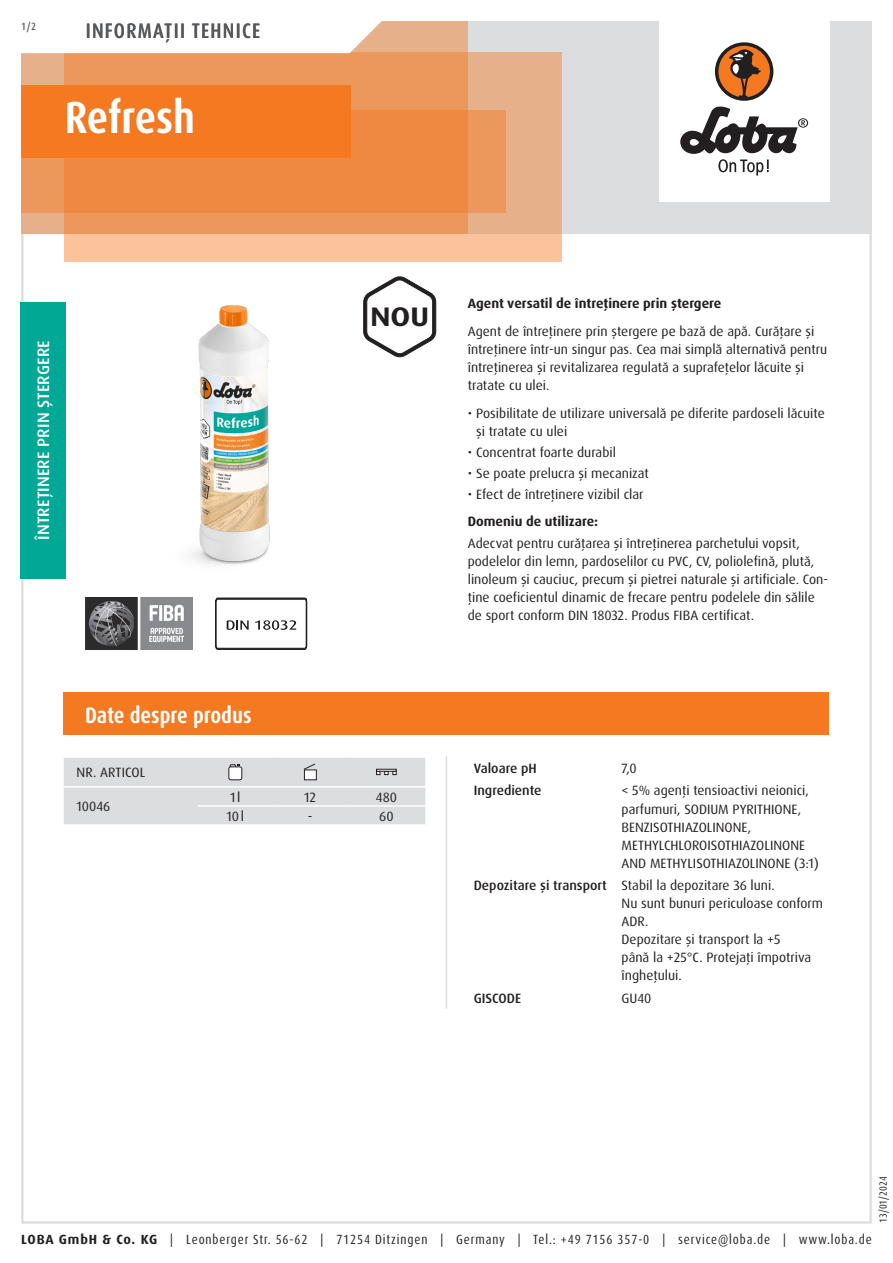
<style>
.page{position:relative;width:893px;height:1263px;background:#fff}
.page>*{position:absolute;margin:0;border:0;box-sizing:border-box;transform-origin:0 0}
.Produktname_weiss{font:700 condensed 45px "Dax Pro";letter-spacing:-.005em;color:#fff}
.Logos_Hinweis_Neuheit{font:700 expanded 26.85px "Dax Pro";color:#231f20}
.Abschnitt{font:700 condensed 22.5px "Dax Pro";color:#fff}
.TI{font:500 condensed 21px "Dax Pro";letter-spacing:.06em;color:#57585a}
.Produktart_Reinigung-Pflege{font:500 16.5px "Dax Pro";letter-spacing:.01em;color:#fff}
.Text{font:13.5px/18px "Dax Pro";color:#231f20}
.Text_ohne_Silbentrennung{font:13.5px/18px "Dax Pro";color:#231f20}
.Text_Bold{font:700 13.5px "Dax Pro";color:#231f20}
.Text_Medium{font:500 13.5px "Dax Pro";color:#231f20}
.Text_zentriert{font:13.5px "Dax Pro";color:#231f20}
.Text_Großbuchstaben{font:13.5px "Dax Pro";letter-spacing:.01em;color:#231f20}
.t1{font:condensed 13.35px "Dax Pro";letter-spacing:.065em;color:#231f20}
.t2{font:condensed 10.5px "Dax Pro";color:#231f20}
.t3{font:500 condensed 10.5px "Dax Pro";color:#57585a}
.s1{font-weight:700;font-stretch:normal}
</style>
<div class="page">
<hr style="left:446px;top:756px;width:1px;height:253px;background:#dcdddf">
<svg style="left:64px;top:757px;width:361px;height:68px;background:#dddddf"></svg>
<div style="left:376px;top:769px;width:21px;height:2px;border:1px solid #231f20"></div>
<div style="left:64px;top:692px;width:765px;height:43px;background:#f47921"></div>
<img style="left:85px;top:597px;width:108px;height:53px">
<svg style="left:215px;top:598px;width:92px;height:52px"></svg>
<img style="left:191px;top:305px;width:211px;height:260px">
<div style="left:20px;top:302px;width:46px;height:276px;background:#00a895"></div>
<div style="left:21px;top:21px;width:851px;height:213px;background:#dcdddf"></div>
<div style="left:659px;top:0;width:170px;height:202px;background:#fff"></div>
<svg style="left:680px;top:106px;width:128px;height:70px"></svg>
<div style="left:715px;top:42px;width:58px;height:59px;background:#231f20;border-radius:50%"></div>
<svg style="left:718px;top:45px;width:52px;height:52px"></svg>
<div style="left:64px;top:52px;width:497px;height:209px;background:linear-gradient(to right,#fec79f,#efb992)"></div>
<div style="left:21px;top:111px;width:485px;height:102px;background:#ec975b"></div>
<svg style="left:21px;top:21px;width:447px;height:213px;background:#ed9150"></svg>
<svg style="left:21px;top:21px;width:411px;height:34px;background:#faede4"></svg>
<div style="left:21px;top:85px;width:330px;height:72px;background:#f47921"></div>
<svg style="left:363px;top:276px;width:73px;height:81px"></svg>
<p class="t3" style="left:21px;top:19px;width:16px">1/2</p>
<p class="TI" style="left:86px;top:17px;width:176px">INFORMAŢII TEHNICE</p>
<p class="Produktname_weiss" style="left:65px;top:89px;width:132px">Refresh</p>
<p class="Produktart_Reinigung-Pflege" style="left:33px;top:540px;width:201px;rotate:-90deg">ÎNTREŢINERE PRIN ŞTERGERE</p>
<p class="Logos_Hinweis_Neuheit" style="left:370px;top:300px;width:60px">NOU</p>
<p class="Abschnitt" style="left:85px;top:700px;width:168px">Date despre produs</p>
<p class="Text_Großbuchstaben" style="left:77px;top:764px;width:70px">NR. ARTICOL</p>
<p class="Text" style="left:77px;top:797px;width:35px">10046</p>
<p class="Text_zentriert" style="left:230px;top:788px;width:12px">1l</p>
<p class="Text_zentriert" style="left:304px;top:788px;width:13px">12</p>
<p class="Text_zentriert" style="left:376px;top:788px;width:22px">480</p>
<p class="Text_zentriert" style="left:227px;top:807px;width:19px">10l</p>
<p class="Text_zentriert" style="left:308px;top:807px;width:6px">-</p>
<p class="Text_zentriert" style="left:379px;top:807px;width:16px">60</p>
<p class="Text_Bold" style="left:468px;top:295px;width:255px">Agent versatil de întreţinere prin ştergere</p>
<p class="Text" style="left:468px;top:323px;width:361px">Agent de întreţinere prin ştergere pe bază de apă. Curăţare şi întreţinere într-un singur pas. Cea mai simplă alternativă pentru întreținerea și revitalizarea regulată a suprafețelor lăcuite și tratate cu ulei.</p>
<p class="Text" style="left:476px;top:404px;width:350px;text-indent:-9px">• Posibilitate de utilizare universală pe diferite pardoseli lăcuite și tratate cu ulei</p>
<p class="Text" style="left:468px;top:443px;width:150px">• Concentrat foarte durabil</p>
<p class="Text" style="left:468px;top:464px;width:183px">• Se poate prelucra şi mecanizat</p>
<p class="Text" style="left:468px;top:485px;width:177px">• Efect de întreţinere vizibil clar</p>
<p class="Text_Bold" style="left:468px;top:513px;width:132px">Domeniu de utilizare:</p>
<p class="Text" style="left:468px;top:534px;width:362px">Adecvat pentru curăţarea şi întreţinerea parchetului vopsit, podelelor din lemn, pardoselilor cu PVC, CV, poliolefină, plută, linoleum şi cauciuc, precum şi pietrei naturale şi artificiale. Con&shy;ţine coeficientul dinamic de frecare pentru podelele din sălile de sport conform DIN 18032. Produs FIBA certificat.</p>
<p class="Text_Medium" style="left:474px;top:759px;width:64px">Valoare pH</p>
<p class="Text_ohne_Silbentrennung" style="left:622px;top:759px;width:17px">7,0</p>
<p class="Text_Medium" style="left:474px;top:782px;width:69px">Ingrediente</p>
<p class="Text_ohne_Silbentrennung" style="left:622px;top:782px;width:199px">&lt; 5% agenți tensioactivi neionici, parfumuri, SODIUM PYRITHIONE,<br>BENZISOTHIAZOLINONE,<br>METHYLCHLOROISOTHIAZOLINONE<br>AND METHYLISOTHIAZOLINONE (3:1)</p>
<p class="Text_Medium" style="left:474px;top:877px;width:135px">Depozitare şi transport</p>
<p class="Text_ohne_Silbentrennung" style="left:622px;top:876px;width:155px">Stabil la depozitare 36 luni.</p>
<p class="Text_ohne_Silbentrennung" style="left:622px;top:894px;width:203px">Nu sunt bunuri periculoase conform<br>ADR.</p>
<p class="Text_ohne_Silbentrennung" style="left:622px;top:930px;width:191px">Depozitare şi transport la +5 până la +25°C. Protejaţi împotriva îngheţului.</p>
<p class="Text_Medium" style="left:474px;top:989px;width:49px">GISCODE</p>
<p class="Text_ohne_Silbentrennung" style="left:622px;top:989px;width:31px">GU40</p>
<p class="t2" style="left:876px;top:1222px;width:48px;rotate:-90deg">13/01/2024</p>
<p class="t1" style="left:21px;top:1230px;width:852px"><span class="s1">LOBA GmbH &amp; Co. KG</span> | Leonberger Str. 56-62 | 71254 Ditzingen | Germany | Tel.: +49 7156 357-0 | service@loba.de | www.loba.de</p>
</div>
